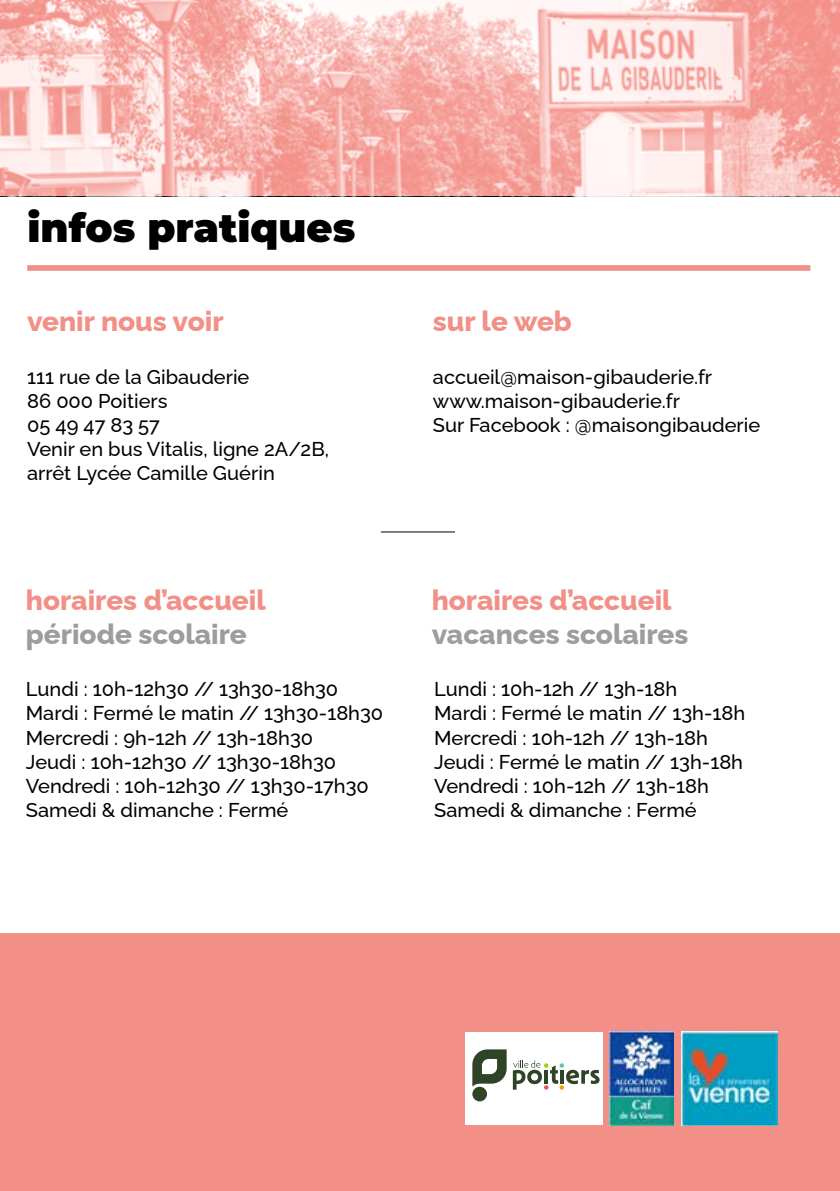
<style>
.page{position:relative;width:840px;height:1191px;background:#fff}
.page>*{position:absolute;margin:0;border:0;box-sizing:border-box;transform-origin:0 0}
.t1{font:900 40px "Montserrat";color:#000}
.t2{font:800 28px "Raleway";color:#f28f87}
.t3{font:800 28px "Raleway";color:#9d9d9c}
.t4{font:500 20px/24px "Raleway";color:#000}
</style>
<div class="page">
<div style="left:0;top:933px;width:839px;height:258px;background:#f28f87"></div>
<div style="left:27px;top:265px;width:782px;height:6px;background:#f28f87"></div>
<hr style="left:381px;top:531px;width:73px;height:1px;background:#000">
<img style="left:681px;top:1031px;width:95px;height:94px">
<div style="left:465px;top:1032px;width:137px;height:92px;background:#fff"></div>
<div style="left:472px;top:1086px;width:14px;height:15px;background:#2e4427;border-radius:50%"></div>
<svg style="left:472px;top:1049px;width:34px;height:37px"></svg>
<svg style="left:512px;top:1060px;width:87px;height:29px"></svg>
<img style="left:609px;top:1031px;width:64px;height:94px">
<svg style="left:0;top:0;width:839px;height:196px;background:#f8c0bc"></svg>
<h1 class="t1" style="left:28px;top:198px;width:329px">infos pratiques</h1>
<h2 class="t2" style="left:27px;top:299px;width:198px">venir nous voir</h2>
<h2 class="t2" style="left:432px;top:299px;width:140px">sur le web</h2>
<p class="t4" style="left:27px;top:363px;width:303px">111 rue de la Gibauderie<br>86 000 Poitiers<br>05 49 47 83 57<br>Venir en bus Vitalis, ligne 2A/2B, arrêt Lycée Camille Guérin</p>
<p class="t4" style="left:432px;top:363px;width:329px">accueil@maison-gibauderie.fr www.maison-gibauderie.fr<br>Sur Facebook : @maisongibauderie</p>
<h2 class="t2" style="left:26px;top:578px;width:241px">horaires d’accueil</h2>
<h2 class="t3" style="left:26px;top:611px;width:222px">période scolaire</h2>
<h2 class="t2" style="left:431px;top:578px;width:241px">horaires d’accueil</h2>
<h2 class="t3" style="left:431px;top:611px;width:258px">vacances scolaires</h2>
<p class="t4" style="left:26px;top:675px;width:358px">Lundi : 10h-12h30 // 13h30-18h30<br>Mardi : Fermé le matin // 13h30-18h30<br>Mercredi : 9h-12h // 13h-18h30<br>Jeudi : 10h-12h30 // 13h30-18h30<br>Vendredi : 10h-12h30 // 13h30-17h30<br>Samedi &amp; dimanche : Fermé</p>
<p class="t4" style="left:434px;top:675px;width:312px">Lundi : 10h-12h // 13h-18h<br>Mardi : Fermé le matin // 13h-18h<br>Mercredi : 10h-12h // 13h-18h<br>Jeudi : Fermé le matin // 13h-18h<br>Vendredi : 10h-12h // 13h-18h<br>Samedi &amp; dimanche : Fermé</p>
</div>
